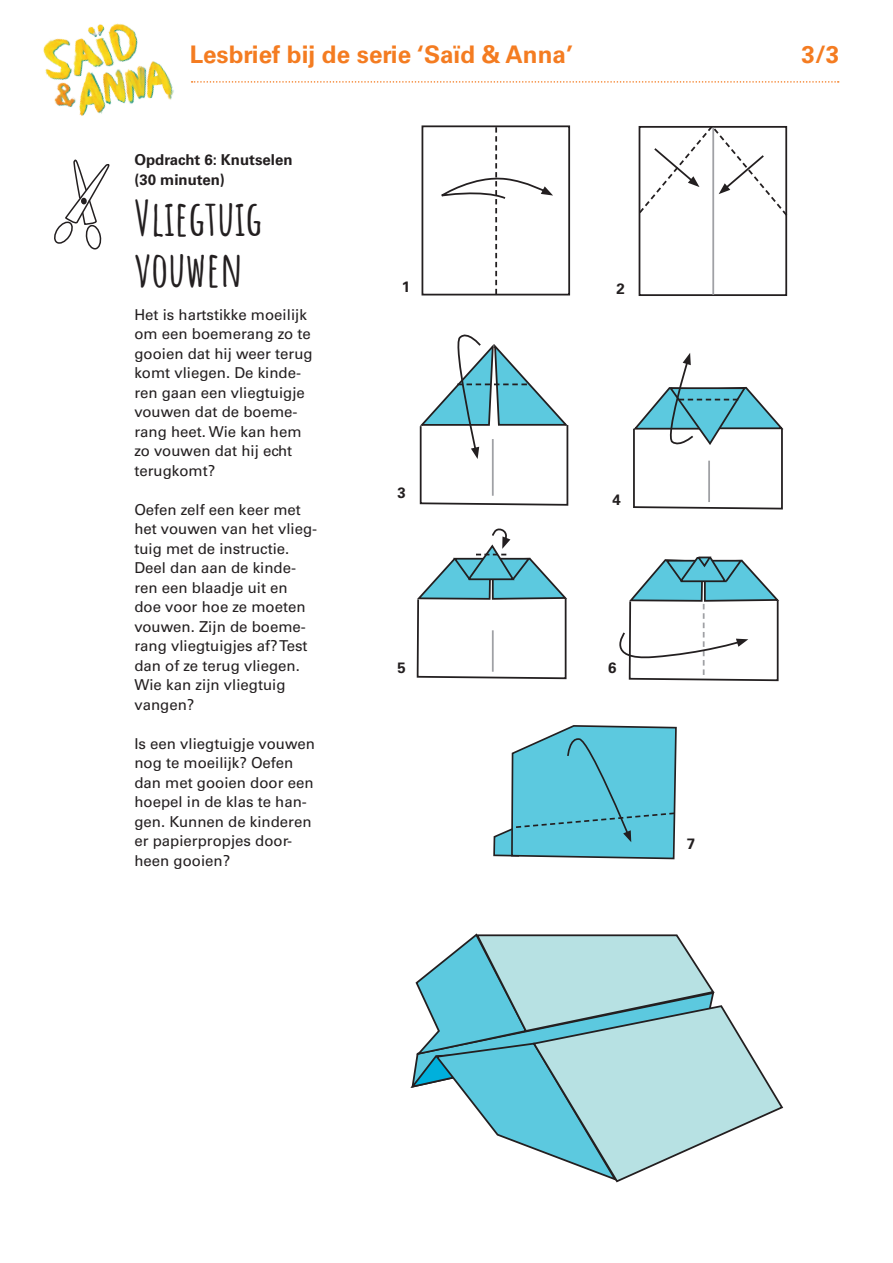
<style>
.page{position:relative;width:893px;height:1263px;background:#fff}
.page>*{position:absolute;margin:0;border:0;box-sizing:border-box;transform-origin:0 0}
.t1{font:700 48px/51px "Amatic SC";color:#231f20}
.t2{font:700 24.15px "Univers";color:#f47c21}
.t3{font:15px/19.5px "Univers";color:#231f20}
.t4{font:700 15px "Univers";color:#231f20}
</style>
<div class="page">
<svg style="left:192px;top:81px;width:647px;height:2px"></svg>
<img style="left:43px;top:23px;width:131px;height:93px">
<svg style="left:54px;top:159px;width:56px;height:91px"></svg>
<div style="left:422px;top:125px;width:148px;height:170px;border:2px solid #231f20"></div>
<svg style="left:440px;top:127px;width:113px;height:167px"></svg>
<div style="left:639px;top:126px;width:148px;height:170px;border:2px solid #231f20"></div>
<hr style="left:712px;top:128px;width:2px;height:167px;background:#a0a1a5">
<svg style="left:419px;top:334px;width:150px;height:172px"></svg>
<hr style="left:492px;top:439px;width:2px;height:57px;background:#a0a1a5">
<svg style="left:633px;top:353px;width:151px;height:157px"></svg>
<svg style="left:416px;top:528px;width:151px;height:152px"></svg>
<svg style="left:619px;top:556px;width:160px;height:126px"></svg>
<svg style="left:410px;top:933px;width:374px;height:250px"></svg>
<svg style="left:493px;top:725px;width:184px;height:135px;background:#70c6d8"></svg>
<svg style="left:638px;top:126px;width:150px;height:92px"></svg>
<p class="t2" style="left:190px;top:40px;width:385px">Lesbrief bij de serie ‘Saïd &amp; Anna’</p>
<p class="t2" style="left:802px;top:40px;width:39px">3/3</p>
<p class="t4" style="left:134px;top:151px;width:160px">Opdracht 6: Knutselen</p>
<p class="t4" style="left:134px;top:171px;width:92px">(30 minuten)</p>
<p class="t1" style="left:134px;top:189px;width:129px">Vliegtuig vouwen</p>
<p class="t3" style="left:134px;top:305px;width:180px">Het is hartstikke moeilijk om een boemerang zo te gooien dat hij weer terug komt vliegen. De kinde&shy;ren gaan een vliegtuigje vouwen dat de boeme&shy;rang heet. Wie kan hem zo vouwen dat hij echt terugkomt?</p>
<p class="t3" style="left:134px;top:500px;width:184px">Oefen zelf een keer met het vouwen van het vlieg&shy;tuig met de instructie.<br>Deel dan aan de kinde&shy;ren een blaadje uit en doe voor hoe ze moeten vouwen. Zijn de boeme&shy;rang vliegtuigjes af? Test dan of ze terug vliegen.<br>Wie kan zijn vliegtuig vangen?</p>
<p class="t3" style="left:134px;top:734px;width:182px">Is een vliegtuigje vouwen nog te moeilijk? Oefen dan met gooien door een hoepel in de klas te han&shy;gen. Kunnen de kinderen er papierpropjes door&shy;heen gooien?</p>
<p class="t4" style="left:402px;top:278px;width:10px">1</p>
<p class="t4" style="left:617px;top:280px;width:10px">2</p>
<p class="t4" style="left:398px;top:484px;width:10px">3</p>
<p class="t4" style="left:612px;top:490px;width:10px">4</p>
<p class="t4" style="left:398px;top:658px;width:10px">5</p>
<p class="t4" style="left:608px;top:658px;width:10px">6</p>
<p class="t4" style="left:687px;top:835px;width:10px">7</p>
</div>
